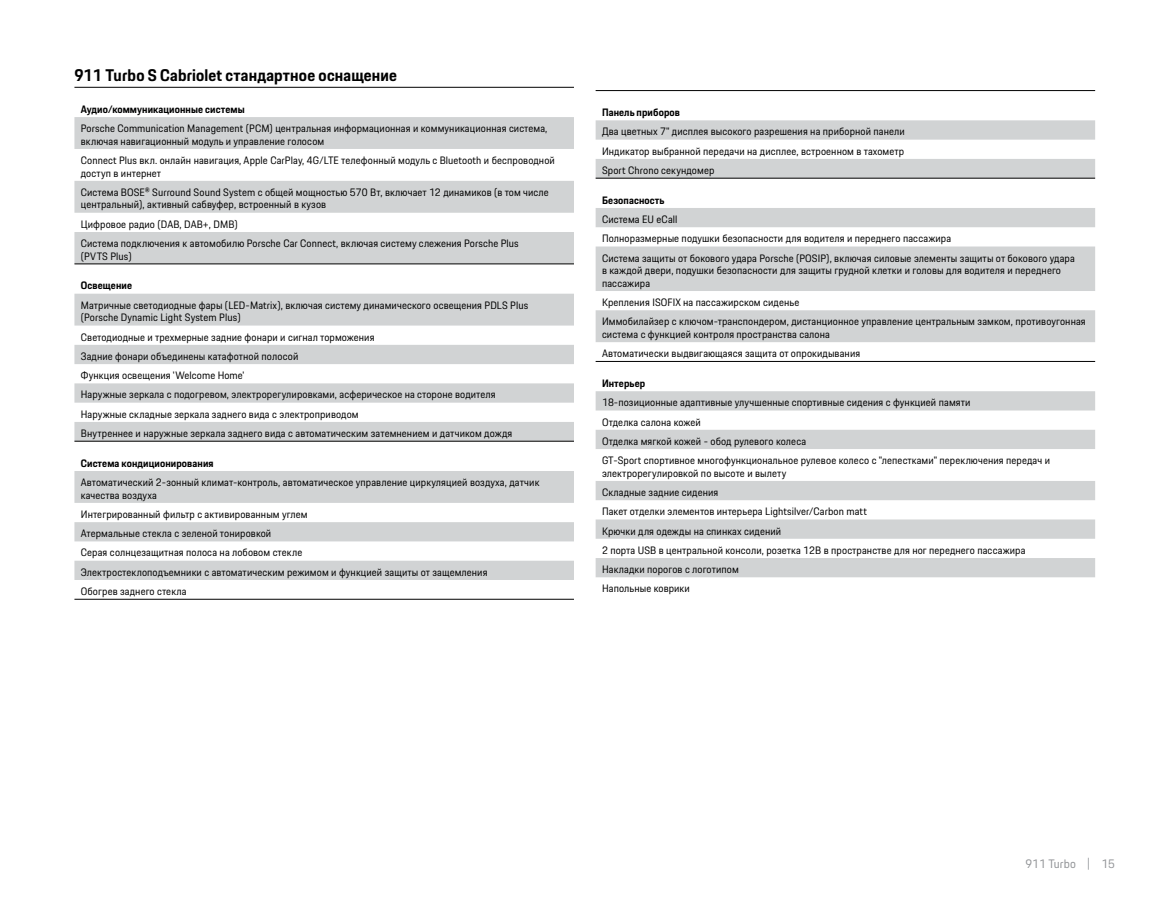
<style>
.page{position:relative;width:1170px;height:915px;background:#fff}
.page>*{position:absolute;margin:0;border:0;box-sizing:border-box;transform-origin:0 0}
.t1{font:700 16.5px "Porsche Next";letter-spacing:.01em;color:#000}
.t2{font:12px "Porsche Next";letter-spacing:.01em;color:#939598}
.t3{font:10.5px/19.2px "Porsche Next";letter-spacing:.01em;color:#000}
.t4{font:700 10.5px "Porsche Next";letter-spacing:.01em;color:#000}
</style>
<div class="page">
<svg style="left:74px;top:117px;width:500px;height:462px;fill:#d1d3d4"></svg>
<hr style="left:74px;top:598px;width:500px;height:1px;background:#000">
<hr style="left:74px;top:263px;width:500px;height:1px;background:#000">
<hr style="left:74px;top:440px;width:500px;height:1px;background:#000">
<hr style="left:74px;top:87px;width:500px;height:1px;background:#000">
<svg style="left:595px;top:120px;width:500px;height:457px"></svg>
<hr style="left:595px;top:90px;width:500px;height:1px;background:#000">
<hr style="left:595px;top:361px;width:500px;height:1px;background:#000">
<hr style="left:595px;top:178px;width:500px;height:1px;background:#000">
<h1 class="t1" style="left:74px;top:64px;width:324px">911 Turbo S Cabriolet cтандартное оснащение</h1>
<p class="t4" style="left:81px;top:102px;width:165px">Аудио/коммуникационные системы</p>
<p class="t3" style="left:81px;top:122px;width:468px;line-height:12.6px">Porsche Communication Management (PCM) центральная информационная и коммуникационная система, включая навигационный модуль и управление голосом</p>
<p class="t3" style="left:81px;top:154px;width:475px;line-height:12.6px">Connect Plus вкл. онлайн навигация, Apple CarPlay, 4G/LTE телефонный модуль с Bluetooth и беспроводной доступ в интернет</p>
<p class="t3" style="left:81px;top:186px;width:469px;line-height:12.6px">Система BOSE® Surround Sound System с общей мощностью 570 Вт, включает 12 динамиков (в том числе центральный), активный сабвуфер, встроенный в кузов</p>
<p class="t3" style="left:81px;top:214px;width:439px">Цифровое радио (DAB, DAB+, DMB)<br>Система подключения к автомобилю Porsche Car Connect, включая систему слежения Porsche Plus</p>
<p class="t3" style="left:81px;top:246px;width:52px">(PVTS Plus)</p>
<p class="t4" style="left:81px;top:278px;width:53px">Освещение</p>
<p class="t3" style="left:81px;top:298px;width:449px;line-height:12.6px">Матричные светодиодные фары (LED-Matrix), включая систему динамического освещения PDLS Plus (Porsche Dynamic Light System Plus)</p>
<p class="t3" style="left:81px;top:327px;width:433px">Светодиодные и трехмерные задние фонари и сигнал торможения<br>Задние фонари объединены катафотной полосой<br>Функция освещения 'Welcome Home'<br>Наружные зеркала с подогревом, электрорегулировками, асферическое на стороне водителя Наружные складные зеркала заднего вида с электроприводом<br>Внутреннее и наружные зеркала заднего вида с автоматическим затемнением и датчиком дождя</p>
<p class="t4" style="left:81px;top:456px;width:134px">Система кондиционирования</p>
<p class="t3" style="left:81px;top:476px;width:460px;line-height:12.6px">Автоматический 2-зонный климат-контроль, автоматическое управление циркуляцией воздуха, датчик качества воздуха</p>
<p class="t3" style="left:81px;top:504px;width:408px">Интегрированный фильтр с активированным углем<br>Атермальные стекла с зеленой тонировкой<br>Серая солнцезащитная полоса на лобовом стекле<br>Электростеклоподъемники с автоматическим режимом и функцией защиты от защемления Обогрев заднего стекла</p>
<p class="t4" style="left:602px;top:105px;width:79px">Панель приборов</p>
<p class="t3" style="left:602px;top:122px;width:304px;text-align:justify">Два цветных 7" дисплея высокого разрешения на приборной панели Индикатор выбранной передачи на дисплее, встроенном в тахометр Sport Chrono секундомер</p>
<p class="t4" style="left:602px;top:193px;width:64px">Безопасность</p>
<p class="t3" style="left:602px;top:209px;width:474px">Система EU eCall<br>Полноразмерные подушки безопасности для водителя и переднего пассажира<br>Система защиты от бокового удара Porsche (POSIP), включая силовые элементы защиты от бокового удара</p>
<p class="t3" style="left:602px;top:264px;width:460px;line-height:12.6px">в каждой двери, подушки безопасности для защиты грудной клетки и головы для водителя и переднего пассажира</p>
<p class="t3" style="left:602px;top:292px;width:485px">Крепления ISOFIX на пассажирском сиденье<br>Иммобилайзер с ключом-транспондером, дистанционное управление центральным замком, противоугонная</p>
<p class="t3" style="left:602px;top:324px;width:260px">система с функцией контроля пространства салона<br>Автоматически выдвигающаяся защита от опрокидывания</p>
<p class="t4" style="left:602px;top:376px;width:45px">Интерьер</p>
<p class="t3" style="left:602px;top:393px;width:449px">18-позиционные адаптивные улучшенные спортивные сидения с функцией памяти<br>Отделка салона кожей<br>Отделка мягкой кожей - обод рулевого колеса<br>GT-Sport спортивное многофункциональное рулевое колесо с "лепестками" переключения передач и</p>
<p class="t3" style="left:602px;top:463px;width:425px">электрорегулировкой по высоте и вылету<br>Складные задние сидения<br>Пакет отделки элементов интерьера Lightsilver/Carbon matt<br>Крючки для одежды на спинках сидений<br>2 порта USB в центральной консоли, розетка 12В в пространстве для ног переднего пассажира Накладки порогов с логотипом<br>Напольные коврики</p>
<p class="t2" style="left:1025px;top:855px;width:91px">911 Turbo | 15</p>
</div>
